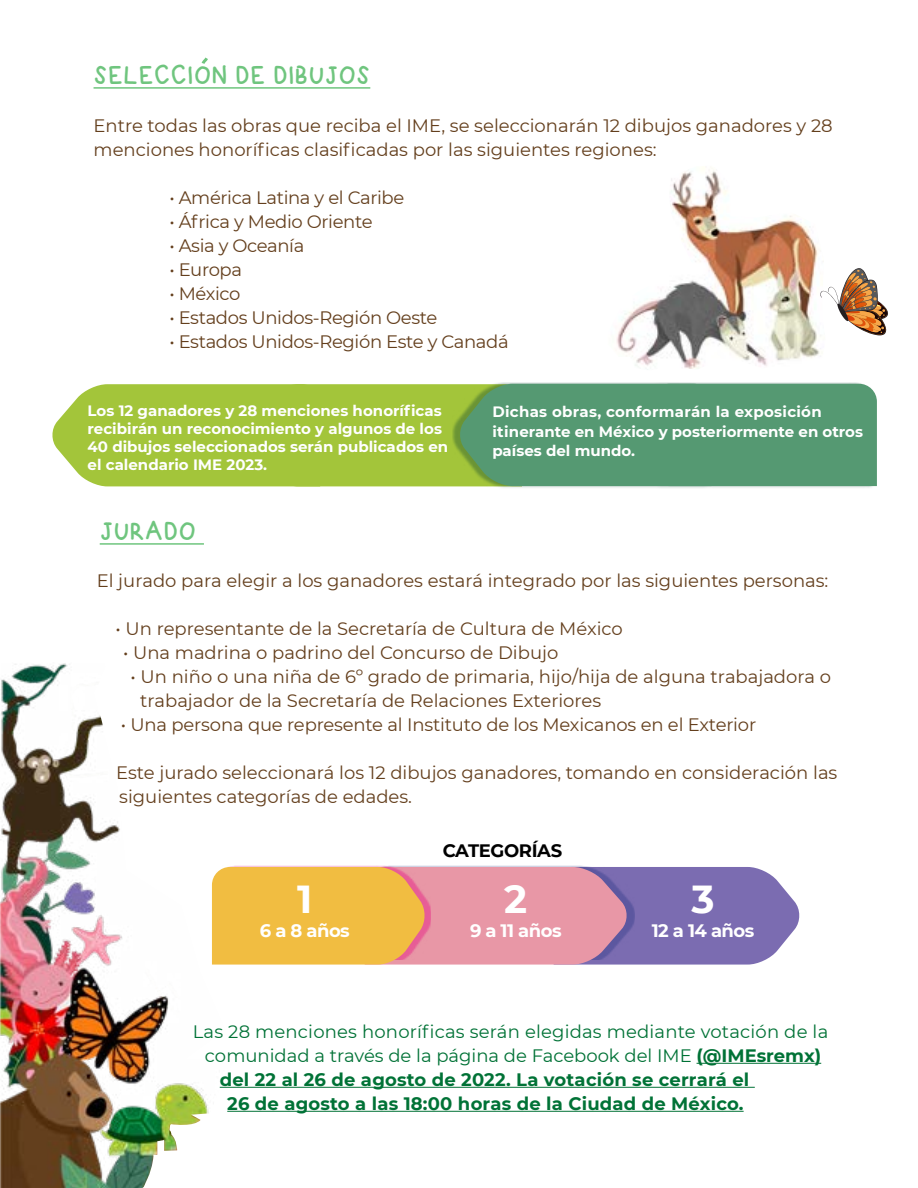
<style>
.page{position:relative;width:918px;height:1188px;background:#fff}
.page>*{position:absolute;margin:0;border:0;box-sizing:border-box;transform-origin:0 0}
.t1{font:700 39px "Montserrat";color:#fff}
.t2{font:30px "Kid Dos Font";color:#6fc57e}
.t3{font:18px/24px "Montserrat";color:#643f1d}
.t4{font:18px "Montserrat";letter-spacing:-.02em;color:#643f1d}
.t5{font:18px "Montserrat";letter-spacing:.01em;color:#007236}
.t6{font:700 18px "Montserrat";letter-spacing:.01em;color:#007236}
.t7{font:700 18px "Montserrat";letter-spacing:-.03em;color:#fff}
.t8{font:700 18px "Montserrat";letter-spacing:-.02em;color:#000}
.t9{font:700 15px/18px "Montserrat";color:#fff}
.s1{font-weight:700}
</style>
<div class="page">
<hr style="left:94px;top:87px;width:276px;height:2px;background:#6fc57e">
<img style="left:0;top:663px;width:236px;height:525px">
<hr style="left:100px;top:543px;width:104px;height:2px;background:#6fc57e">
<img style="left:142px;top:1113px;width:75px;height:75px">
<div style="left:452px;top:382px;width:422px;height:106px;background:#053b2b;opacity:.36"></div>
<svg style="left:52px;top:384px;width:825px;height:102px;background:#7eb059"></svg>
<hr style="left:697px;top:1063px;width:124px;height:1px;background:#007236">
<hr style="left:220px;top:1087px;width:535px;height:1px;background:#007236">
<hr style="left:227px;top:1111px;width:517px;height:1px;background:#007236">
<img style="left:616px;top:168px;width:204px;height:201px">
<svg style="left:201px;top:57px;width:7px;height:7px"></svg>
<svg style="left:820px;top:268px;width:68px;height:67px"></svg>
<svg style="left:212px;top:867px;width:588px;height:98px;background:#cb9988"></svg>
<h2 class="t2" style="left:94px;top:60px;width:278px">SELECCION DE DIBUJOS</h2>
<p class="t3" style="left:94px;top:113px;width:741px">Entre todas las obras que reciba el IME, se seleccionarán 12 dibujos ganadores y 28 menciones honoríficas clasificadas por las siguientes regiones:</p>
<p class="t4" style="left:169px;top:185px;width:236px">• América Latina y el Caribe</p>
<p class="t4" style="left:169px;top:209px;width:205px">• África y Medio Oriente</p>
<p class="t4" style="left:169px;top:233px;width:136px">• Asia y Oceanía</p>
<p class="t3" style="left:169px;top:257px;width:74px">• Europa</p>
<p class="t3" style="left:169px;top:281px;width:73px">• México</p>
<p class="t4" style="left:169px;top:305px;width:269px">• Estados Unidos-Región Oeste</p>
<p class="t4" style="left:169px;top:329px;width:341px">• Estados Unidos-Región Este y Canadá</p>
<p class="t9" style="left:88px;top:401px;width:362px">Los 12 ganadores y 28 menciones honoríficas recibirán un reconocimiento y algunos de los 40 dibujos seleccionados serán publicados en el calendario IME 2023.</p>
<p class="t9" style="left:492px;top:402px;width:372px;line-height:19.5px">Dichas obras, conformarán la exposición itinerante en México y posteriormente en otros países del mundo.</p>
<h2 class="t2" style="left:100px;top:516px;width:98px">JURADO</h2>
<p class="t3" style="left:97px;top:568px;width:733px">El jurado para elegir a los ganadores estará integrado por las siguientes personas:</p>
<p class="t3" style="left:116px;top:616px;width:509px">• Un representante de la Secretaría de Cultura de México</p>
<p class="t3" style="left:123px;top:640px;width:437px">• Una madrina o padrino del Concurso de Dibujo</p>
<p class="t3" style="left:140px;top:664px;width:692px;text-indent:-10px">• Un niño o una niña de 6º grado de primaria, hijo/hija de alguna trabajadora o trabajador de la Secretaría de Relaciones Exteriores</p>
<p class="t3" style="left:121px;top:712px;width:637px">• Una persona que represente al Instituto de los Mexicanos en el Exterior</p>
<p class="t3" style="left:116px;top:760px;width:723px">Este jurado seleccionará los 12 dibujos ganadores, tomando en consideración las siguientes categorías de edades.</p>
<h1 class="t1" style="left:297px;top:871px;width:17px">1</h1>
<p class="t7" style="left:260px;top:918px;width:91px">6 a 8 años</p>
<p class="t8" style="left:443px;top:837px;width:121px">CATEGORÍAS</p>
<h1 class="t1" style="left:504px;top:871px;width:25px">2</h1>
<p class="t7" style="left:470px;top:918px;width:93px">9 a 11 años</p>
<h1 class="t1" style="left:692px;top:871px;width:25px">3</h1>
<p class="t7" style="left:652px;top:918px;width:104px">12 a 14 años</p>
<p class="t5" style="left:193px;top:1019px;width:637px">Las 28 menciones honoríficas serán elegidas mediante votación de la</p>
<p class="t5" style="left:205px;top:1043px;width:618px">comunidad a través de la página de Facebook del IME <span class="s1">(@IMEsremx)</span></p>
<p class="t6" style="left:220px;top:1067px;width:531px">del 22 al 26 de agosto de 2022. La votación se cerrará el</p>
<p class="t6" style="left:227px;top:1091px;width:518px">26 de agosto a las 18:00 horas de la Ciudad de México.</p>
</div>
